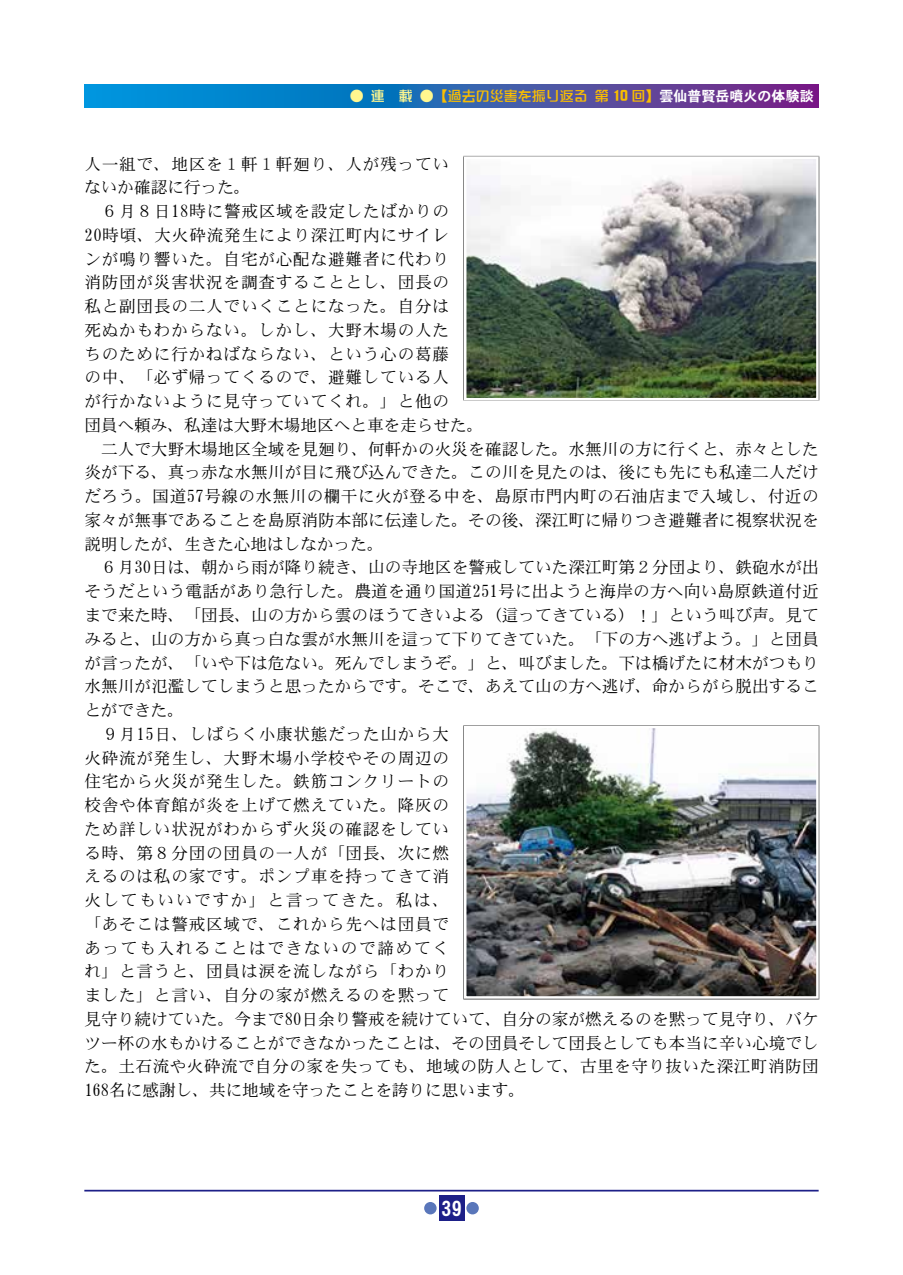
<style>
.page{position:relative;width:903px;height:1275px;background:#fff}
.page>*{position:absolute;margin:0;border:0;box-sizing:border-box;transform-origin:0 0}
.t1{font:21px "DFHS Gothic W7 WIN RKSJ H";color:#fff}
.t2{font:16.62px/23.8px "DFHS Mincho W3 WIN RKSJ H";letter-spacing:.015em;color:#000}
.t3{font:14px "DF So Gei W5 WIN RKSJ H";color:#fabe00}
.s1{color:#fff78f}
.s2{font-size:15.75px}
.s3{font-family:"DFHS Gothic W7 WIN RKSJ H";color:#fff}
</style>
<div class="page">
<hr style="left:84px;top:1190px;width:735px;height:1px;background:#1d2088">
<div style="left:439px;top:1196px;width:25px;height:25px;background:#1d2088"></div>
<div style="left:466px;top:1202px;width:13px;height:12px;background:#5976ba;border-radius:50%"></div>
<div style="left:424px;top:1202px;width:13px;height:12px;background:#5976ba;border-radius:50%"></div>
<svg style="left:84px;top:84px;width:735px;height:23px;background:#2f63b2"></svg>
<img style="left:467px;top:729px;width:349px;height:267px">
<div style="left:464px;top:726px;width:355px;height:273px;border:2px solid #fff"></div>
<img style="left:467px;top:160px;width:349px;height:237px">
<div style="left:464px;top:157px;width:355px;height:243px;border:2px solid #fff"></div>
<p class="t3" style="left:350px;top:89px;width:465px"><span class="s1">● 連　載 ●</span>【過去の災害を振り返る 第 <span class="s2">10</span> 回】<span class="s3">雲仙普賢岳噴火の体験談</span></p>
<p class="t2" style="left:84px;top:152px;width:736px">人一組で、地区を１軒１軒廻り、人が残ってい<br>ないか確認に行った。<br>　６月８日18時に警戒区域を設定したばかりの<br>20時頃、大火砕流発生により深江町内にサイレ<br>ンが鳴り響いた。自宅が心配な避難者に代わり<br>消防団が災害状況を調査することとし、団長の<br>私と副団長の二人でいくことになった。自分は<br>死ぬかもわからない。しかし、大野木場の人た<br>ちのために行かねばならない、という心の葛藤<br>の中、「必ず帰ってくるので、避難している人<br>が行かないように見守っていてくれ。」と他の<br>団員へ頼み、私達は大野木場地区へと車を走らせた。<br>　二人で大野木場地区全域を見廻り、何軒かの火災を確認した。水無川の方に行くと、赤々とした炎が下る、真っ赤な水無川が目に飛び込んできた。この川を見たのは、後にも先にも私達二人だけだろう。国道57号線の水無川の欄干に火が登る中を、島原市門内町の石油店まで入域し、付近の家々が無事であることを島原消防本部に伝達した。その後、深江町に帰りつき避難者に視察状況を説明したが、生きた心地はしなかった。<br>　６月30日は、朝から雨が降り続き、山の寺地区を警戒していた深江町第２分団より、鉄砲水が出そうだという電話があり急行した。農道を通り国道251号に出ようと海岸の方へ向い島原鉄道付近まで来た時、「団長、山の方から雲のほうてきいよる（這ってきている）！」という叫び声。見てみると、山の方から真っ白な雲が水無川を這って下りてきていた。「下の方へ逃げよう。」と団員が言ったが、「いや下は危ない。死んでしまうぞ。」と、叫びました。下は橋げたに材木がつもり水無川が氾濫してしまうと思ったからです。そこで、あえて山の方へ逃げ、命からがら脱出することができた。　　　<br>　９月15日、しばらく小康状態だった山から大<br>火砕流が発生し、大野木場小学校やその周辺の<br>住宅から火災が発生した。鉄筋コンクリートの<br>校舎や体育館が炎を上げて燃えていた。降灰の<br>ため詳しい状況がわからず火災の確認をしてい<br>る時、第８分団の団員の一人が「団長、次に燃<br>えるのは私の家です。ポンプ車を持ってきて消<br>火してもいいですか」と言ってきた。私は、<br>「あそこは警戒区域で、これから先へは団員で<br>あっても入れることはできないので諦めてく<br>れ」と言うと、団員は涙を流しながら「わかり<br>ました」と言い、自分の家が燃えるのを黙って<br>見守り続けていた。今まで80日余り警戒を続けていて、自分の家が燃えるのを黙って見守り、バケツー杯の水もかけることができなかったことは、その団員そして団長としても本当に辛い心境でした。土石流や火砕流で自分の家を失っても、地域の防人として、古里を守り抜いた深江町消防団168名に感謝し、共に地域を守ったことを誇りに思います。</p>
<p class="t1" style="left:441px;top:1198px;width:23px">39</p>
</div>
